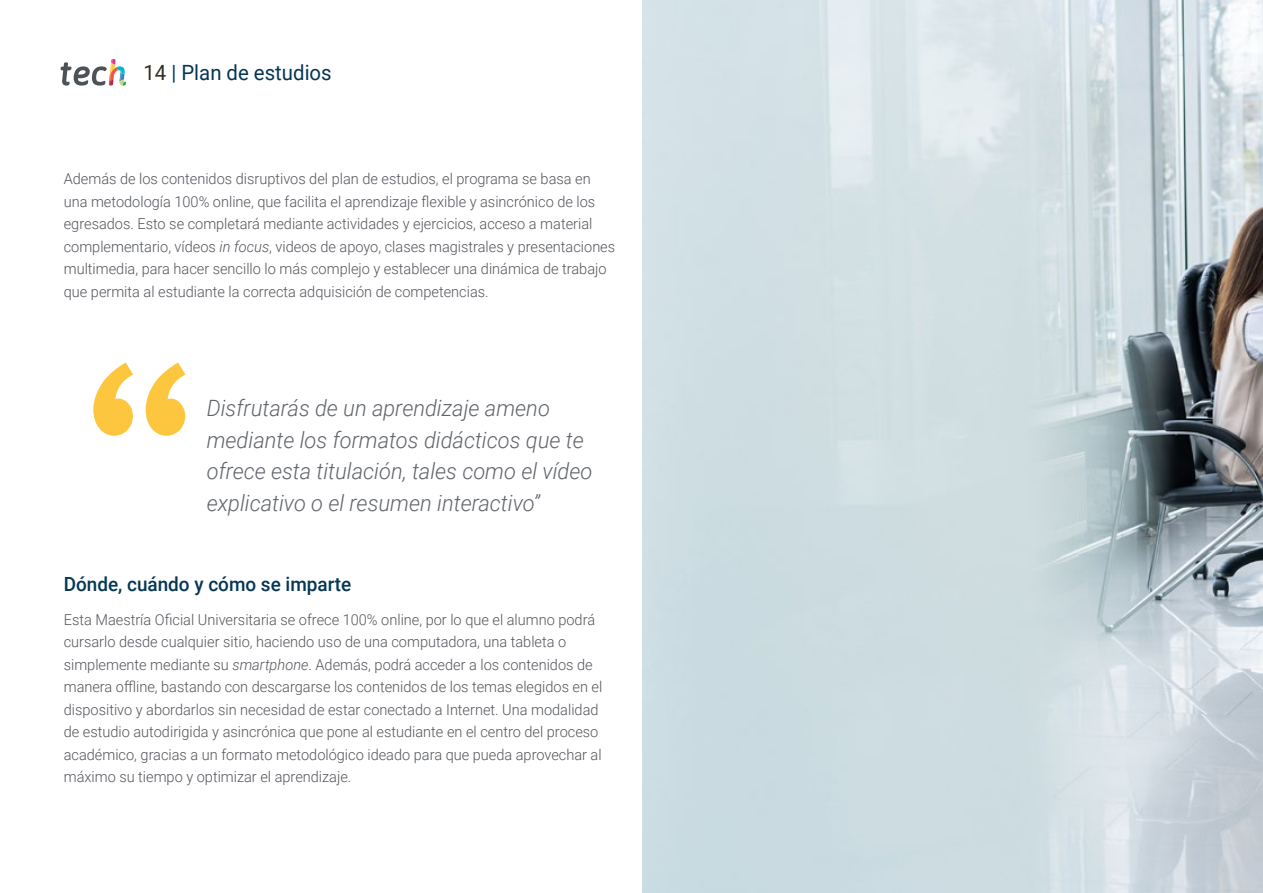
<style>
.page{position:relative;width:1263px;height:893px;background:#fff}
.page>*{position:absolute;margin:0;border:0;box-sizing:border-box;transform-origin:0 0}
.t1{font:italic 300 22.5px/31.5px "Roboto";color:#61646a}
.t2{font:21px "Roboto";color:#053654}
.t3{font:500 19.5px "Roboto";color:#053654}
.t4{font:300 15px/22.5px "Roboto";color:#52555b}
.s1{color:#312e20}
.s2{font-style:italic}
</style>
<div class="page">
<img style="left:642px;top:0;width:621px;height:893px">
<svg style="left:61px;top:59px;width:65px;height:27px"></svg>
<svg style="left:93px;top:362px;width:92px;height:74px"></svg>
<h2 class="t2" style="left:144px;top:57px;width:190px"><span class="s1">14</span> | Plan de estudios</h2>
<p class="t4" style="left:64px;top:167px;width:553px">Además de los contenidos disruptivos del plan de estudios, el programa se basa en una metodología 100% online, que facilita el aprendizaje flexible y asincrónico de los egresados. Esto se completará mediante actividades y ejercicios, acceso a material complementario, vídeos <span class="s2">in focus</span>, videos de apoyo, clases magistrales y presentaciones multimedia, para hacer sencillo lo más complejo y establecer una dinámica de trabajo que permita al estudiante la correcta adquisición de competencias.</p>
<h1 class="t1" style="left:207px;top:391px;width:387px">Disfrutarás de un aprendizaje ameno mediante los formatos didácticos que te ofrece esta titulación, tales como el vídeo explicativo o el resumen interactivo”</h1>
<h3 class="t3" style="left:64px;top:570px;width:289px">Dónde, cuándo y cómo se imparte</h3>
<p class="t4" style="left:64px;top:607px;width:540px">Esta Maestría Oficial Universitaria se ofrece 100% online, por lo que el alumno podrá cursarlo desde cualquier sitio, haciendo uso de una computadora, una tableta o simplemente mediante su <span class="s2">smartphone</span>. Además, podrá acceder a los contenidos de manera offline, bastando con descargarse los contenidos de los temas elegidos en el dispositivo y abordarlos sin necesidad de estar conectado a Internet. Una modalidad de estudio autodirigida y asincrónica que pone al estudiante en el centro del proceso académico, gracias a un formato metodológico ideado para que pueda aprovechar al máximo su tiempo y optimizar el aprendizaje.</p>
</div>
